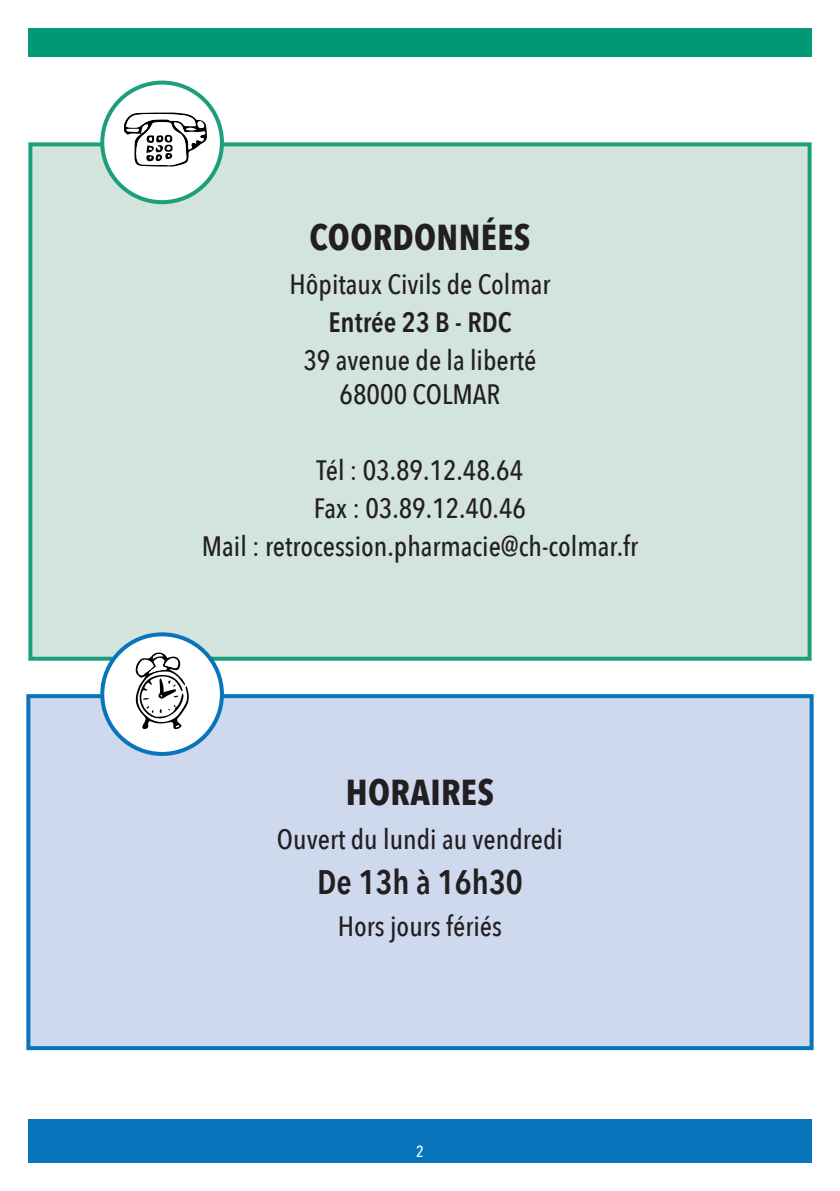
<style>
.page{position:relative;width:840px;height:1191px;background:#fff}
.page>*{position:absolute;margin:0;border:0;box-sizing:border-box;transform-origin:0 0}
.t1{font:700 36px "Avenir Next Condensed";letter-spacing:.01em;color:#231f20}
.t2{font:600 34px "Avenir Next Condensed";color:#231f20}
.t3{font:500 28px "Avenir Next Condensed";color:#231f20}
.t4{font:600 28px "Avenir Next Condensed";color:#231f20}
.t5{font:500 16px "Avenir Next Condensed";color:#fff}
</style>
<div class="page">
<div style="left:28px;top:142px;width:783px;height:518px;background:#d2e4dc;border:4px solid #1d9e7d"></div>
<div style="left:26px;top:694px;width:787px;height:356px;background:#ced9ee;border:4px solid #0774bc"></div>
<div style="left:28px;top:28px;width:783px;height:29px;background:#009875"></div>
<div style="left:102px;top:634px;width:120px;height:120px;background:#fff;border-radius:50%"></div>
<div style="left:100px;top:632px;width:124px;height:124px;border:4px solid #0774bc;border-radius:50%"></div>
<svg style="left:135px;top:652px;width:54px;height:77px"></svg>
<div style="left:102px;top:83px;width:120px;height:119px;background:#fff;border-radius:50%"></div>
<div style="left:100px;top:81px;width:124px;height:123px;border:4px solid #1d9e7d;border-radius:50%"></div>
<svg style="left:124px;top:112px;width:83px;height:55px"></svg>
<div style="left:28px;top:1119px;width:783px;height:43px;background:#0774bc"></div>
<p class="t1" style="left:309px;top:215px;width:222px">COORDONNÉES</p>
<p class="t3" style="left:289px;top:267px;width:262px">Hôpitaux Civils de Colmar</p>
<p class="t4" style="left:328px;top:298px;width:185px">Entrée 23 B - RDC</p>
<p class="t3" style="left:303px;top:343px;width:234px">39 avenue de la liberté</p>
<p class="t3" style="left:339px;top:377px;width:162px">68000 COLMAR</p>
<p class="t3" style="left:316px;top:453px;width:208px">Tél : 03.89.12.48.64</p>
<p class="t3" style="left:314px;top:491px;width:213px">Fax : 03.89.12.40.46</p>
<p class="t3" style="left:202px;top:529px;width:437px">Mail : retrocession.pharmacie@ch-colmar.fr</p>
<p class="t1" style="left:346px;top:770px;width:150px">HORAIRES</p>
<p class="t3" style="left:277px;top:822px;width:287px">Ouvert du lundi au vendredi</p>
<p class="t2" style="left:317px;top:852px;width:207px">De 13h à 16h30</p>
<p class="t3" style="left:337px;top:908px;width:166px">Hors jours fériés</p>
<p class="t5" style="left:416px;top:1141px;width:9px">2</p>
</div>
